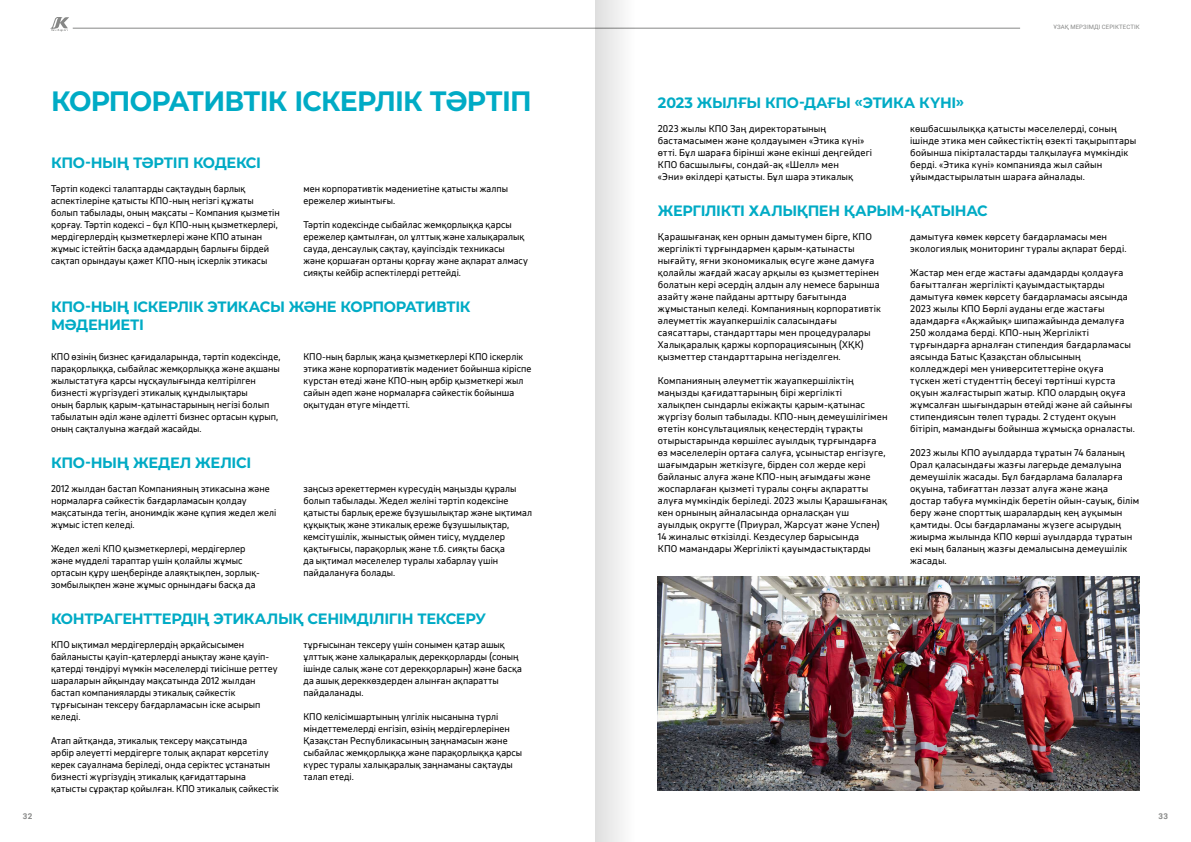
<style>
.page{position:relative;width:1191px;height:842px;background:#fff}
.page>*{position:absolute;margin:0;border:0;box-sizing:border-box;transform-origin:0 0}
.t1{font:700 28px "Montserrat";letter-spacing:-.03em;color:#00abc5;scale:.95 1}
.t2{font:700 15px/18px "Montserrat";letter-spacing:-.025em;color:#00abc5}
.t3{font:700 15px "Montserrat";letter-spacing:-.025em;color:#00abc5;scale:.96 1}
.t4{font:9px/12px "November LCG";letter-spacing:.015em;color:#000}
.t5{font:700 8px "Roboto";color:#868786}
.t6{font:6px "Roboto";letter-spacing:.025em;color:#868786}
</style>
<div class="page">
<img style="left:658px;top:576px;width:482px;height:215px">
<div style="left:595px;top:0;width:51px;height:842px;background:linear-gradient(to right,#dfdfdf,#fff)"></div>
<svg style="left:50px;top:17px;width:19px;height:14px"></svg>
<hr style="left:73px;top:28px;width:947px;height:1px;background:#868786">
<h1 class="t1" style="left:51px;top:81px;width:507px">КОРПОРАТИВТІК ІСКЕРЛІК ТӘРТІП</h1>
<h2 class="t2" style="left:51px;top:153px;width:211px">КПО-НЫҢ ТӘРТІП КОДЕКСІ</h2>
<p class="t4" style="left:51px;top:182px;width:230px">Тәртіп кодексі талаптарды сақтаудың барлық аспектілеріне қатысты КПО-ның негізгі құжаты болып табылады, оның мақсаты – Компания қызметін қорғау. Тәртіп кодексі – бұл КПО-ның қызметкерлері, мердігерлердің қызметкерлері және КПО атынан жұмыс істейтін басқа адамдардың барлығы бірдей сақтап орындауы қажет КПО-ның іскерлік этикасы</p>
<p class="t4" style="left:303px;top:182px;width:206px">мен корпоративтік мәдениетіне қатысты жалпы ережелер жиынтығы.</p>
<p class="t4" style="left:303px;top:218px;width:226px">Тәртіп кодексінде сыбайлас жемқорлыққа қарсы ережелер қамтылған, ол ұлттық және халықаралық сауда, денсаулық сақтау, қауіпсіздік техникасы және қоршаған ортаны қорғау және ақпарат алмасу сияқты кейбір аспектілерді реттейді.</p>
<h2 class="t2" style="left:51px;top:297px;width:421px">КПО-НЫҢ ІСКЕРЛІК ЭТИКАСЫ ЖӘНЕ КОРПОРАТИВТІК<br>МӘДЕНИЕТІ</h2>
<p class="t4" style="left:51px;top:350px;width:231px">КПО өзінің бизнес қағидаларында, тәртіп кодексінде, парақорлыққа, сыбайлас жемқорлыққа және ақшаны жылыстатуға қарсы нұсқаулығында келтірілген бизнесті жүргізудегі этикалық құндылықтары<br>оның барлық қарым-қатынастарының негізі болып табылатын әділ және әділетті бизнес ортасын құрып, оның сақталуына жағдай жасайды.</p>
<p class="t4" style="left:303px;top:350px;width:229px">КПО-ның барлық жаңа қызметкерлері КПО іскерлік этика және корпоративтік мәдениет бойынша кіріспе курстан өтеді және КПО-ның әрбір қызметкері жыл сайын әдеп және нормаларға сәйкестік бойынша оқытудан өтуге міндетті.</p>
<h2 class="t2" style="left:51px;top:453px;width:202px">КПО-НЫҢ ЖЕДЕЛ ЖЕЛІСІ</h2>
<p class="t4" style="left:51px;top:482px;width:227px">2012 жылдан бастап Компанияның этикасына және нормаларға сәйкестік бағдарламасын қолдау мақсатында тегін, анонимдік және құпия жедел желі жұмыс істеп келеді.</p>
<p class="t4" style="left:51px;top:542px;width:210px">Жедел желі КПО қызметкерлері, мердігерлер және мүдделі тараптар үшін қолайлы жұмыс ортасын құру шеңберінде алаяқтықпен, зорлық&shy;зомбылықпен және жұмыс орнындағы басқа да</p>
<p class="t4" style="left:303px;top:482px;width:230px">заңсыз әрекеттермен күресудің маңызды құралы болып табылады. Жедел желіні тәртіп кодексіне қатысты барлық ереже бұзушылықтар және ықтимал құқықтық және этикалық ереже бұзушылықтар, кемсітушілік, жыныстық оймен тиісу, мүдделер қақтығысы, парақорлық және т.б. сияқты басқа<br>да ықтимал мәселелер туралы хабарлау үшін пайдалануға болады.</p>
<h2 class="t2" style="left:51px;top:609px;width:436px">КОНТРАГЕНТТЕРДІҢ ЭТИКАЛЫҚ СЕНІМДІЛІГІН ТЕКСЕРУ</h2>
<p class="t4" style="left:51px;top:638px;width:228px">КПО ықтимал мердігерлердің әрқайсысымен байланысты қауіп-қатерлерді анықтау және қауіп&shy;қатерді төндіруі мүмкін мәселелерді тиісінше реттеу шараларын айқындау мақсатында 2012 жылдан бастап компанияларды этикалық сәйкестік тұрғысынан тексеру бағдарламасын іске асырып келеді.</p>
<p class="t4" style="left:51px;top:734px;width:229px">Атап айтқанда, этикалық тексеру мақсатында<br>әрбір әлеуетті мердігерге толық ақпарат көрсетілу керек сауалнама беріледі, онда серіктес ұстанатын бизнесті жүргізудің этикалық қағидаттарына қатысты сұрақтар қойылған. КПО этикалық сәйкестік</p>
<p class="t4" style="left:303px;top:638px;width:220px">тұрғысынан тексеру үшін сонымен қатар ашық ұлттық және халықаралық дерекқорларды (соның ішінде салық және сот дерекқорларын) және басқа да ашық дереккөздерден алынған ақпаратты пайдаланады.</p>
<p class="t4" style="left:303px;top:710px;width:220px">КПО келісімшартының үлгілік нысанына түрлі міндеттемелерді енгізіп, өзінің мердігерлерінен Қазақстан Республикасының заңнамасын және сыбайлас жемқорлыққа және парақорлыққа қарсы күрес туралы халықаралық заңнаманы сақтауды талап етеді.</p>
<p class="t6" style="left:1053px;top:23px;width:88px">ҰЗАҚ МЕРЗІМДІ СЕРІКТЕСТІК</p>
<h2 class="t3" style="left:658px;top:92px;width:321px">2023 ЖЫЛҒЫ КПО-ДАҒЫ «ЭТИКА КҮНІ»</h2>
<p class="t4" style="left:658px;top:122px;width:216px">2023 жылы КПО Заң директоратының бастамасымен және қолдауымен «Этика күні» өтті. Бұл шараға бірінші және екінші деңгейдегі КПО басшылығы, сондай-ақ «Шелл» мен<br>«Эни» өкілдері қатысты. Бұл шара этикалық</p>
<p class="t4" style="left:910px;top:122px;width:227px">көшбасшылыққа қатысты мәселелерді, соның ішінде этика мен сәйкестіктің өзекті тақырыптары бойынша пікірталастарды талқылауға мүмкіндік берді. «Этика күні» компанияда жыл сайын ұйымдастырылатын шараға айналады.</p>
<h2 class="t3" style="left:658px;top:200px;width:345px">ЖЕРГІЛІКТІ ХАЛЫҚПЕН ҚАРЫМ-ҚАТЫНАС</h2>
<p class="t4" style="left:658px;top:230px;width:224px">Қарашығанақ кен орнын дамытумен бірге, КПО жергілікті тұрғындармен қарым-қатынасты нығайту, яғни экономикалық өсуге және дамуға қолайлы жағдай жасау арқылы өз қызметтерінен болатын кері әсердің алдын алу немесе барынша азайту және пайданы арттыру бағытында жұмыстанып келеді. Компанияның корпоративтік әлеуметтік жауапкершілік саласындағы саясаттары, стандарттары мен процедуралары Халықаралық қаржы корпорациясының (ХҚК) қызметтер стандарттарына негізделген.</p>
<p class="t4" style="left:658px;top:374px;width:231px">Компанияның әлеуметтік жауапкершіліктің маңызды қағидаттарының бірі жергілікті халықпен сындарлы екіжақты қарым-қатынас жүргізу болып табылады. КПО-ның демеушілігімен өтетін консультациялық кеңестердің тұрақты отырыстарында көршілес ауылдық тұрғындарға өз мәселелерін ортаға салуға, ұсыныстар енгізуге, шағымдарын жеткізуге, бірден сол жерде кері байланыс алуға және КПО-ның ағымдағы және жоспарлаған қызметі туралы соңғы ақпаратты алуға мүмкіндік беріледі. 2023 жылы Қарашығанақ кен орнының айналасында орналасқан үш ауылдық округте (Приурал, Жарсуат және Успен)<br>14 жиналыс өткізілді. Кездесулер барысында<br>КПО мамандары Жергілікті қауымдастықтарды</p>
<p class="t4" style="left:910px;top:230px;width:218px">дамытуға көмек көрсету бағдарламасы мен экологиялық мониторинг туралы ақпарат берді.</p>
<p class="t4" style="left:910px;top:266px;width:226px">Жастар мен егде жастағы адамдарды қолдауға бағытталған жергілікті қауымдастықтарды дамытуға көмек көрсету бағдарламасы аясында 2023 жылы КПО Бөрлі ауданы егде жастағы адамдарға «Ақжайық» шипажайында демалуға 250 жолдама берді. КПО-ның Жергілікті тұрғындарға арналған стипендия бағдарламасы аясында Батыс Қазақстан облысының колледждері мен университеттеріне оқуға түскен жеті студенттің бесеуі төртінші курста оқуын жалғастырып жатыр. КПО олардың оқуға жұмсалған шығындарын өтейді және ай сайынғы стипендиясын төлеп тұрады. 2 студент оқуын бітіріп, мамандығы бойынша жұмысқа орналасты.</p>
<p class="t4" style="left:910px;top:446px;width:230px">2023 жылы КПО ауылдарда тұратын 74 баланың Орал қаласындағы жазғы лагерьде демалуына демеушілік жасады. Бұл бағдарлама балаларға оқуына, табиғаттан ләззат алуға және жаңа достар табуға мүмкіндік беретін ойын-сауық, білім беру және спорттық шаралардың кең ауқымын қамтиды. Осы бағдарламаны жүзеге асырудың жиырма жылында КПО көрші ауылдарда тұратын екі мың баланың жазғы демалысына демеушілік жасады.</p>
<p class="t5" style="left:23px;top:811px;width:11px">32</p>
<p class="t5" style="left:1158px;top:811px;width:11px">33</p>
</div>
